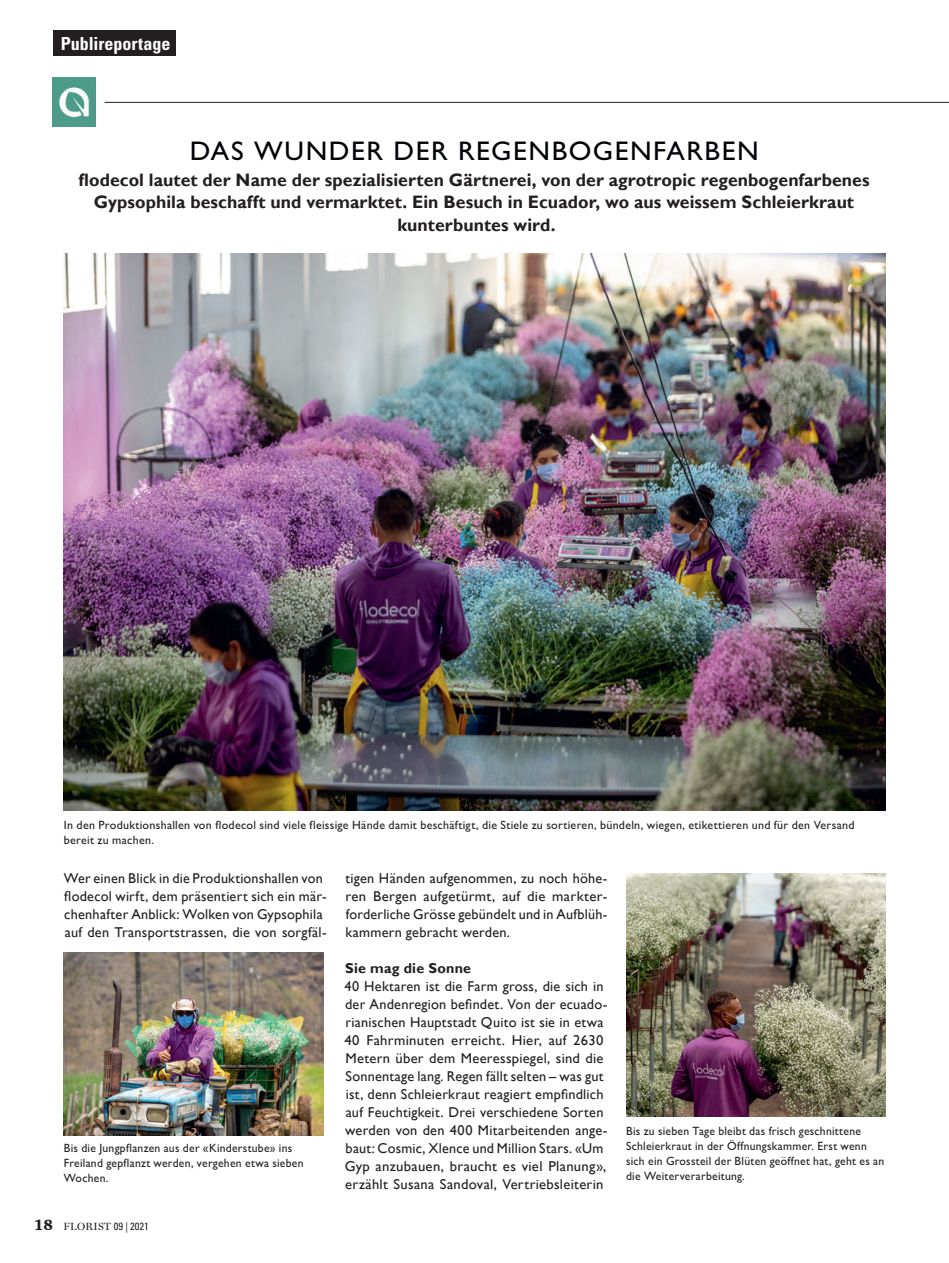
<style>
.page{position:relative;width:949px;height:1263px;background:#fff}
.page>*{position:absolute;margin:0;border:0;box-sizing:border-box;transform-origin:0 0}
.t1{font:27px "Gill Sans Alt One";letter-spacing:.06em;color:#000208}
.t2{font:700 18px/22.5px "Gill Sans";letter-spacing:.005em;color:#231f20;text-align:center}
.t3{font:700 condensed 18px "Univers LT Std";color:#fff}
.t4{font:14.25px/18px "Gill Sans";letter-spacing:.02em;color:#231f20}
.t5{font:700 14.25px "Gill Sans";letter-spacing:.015em;color:#231f20}
.t6{font:12px/15px "Gill Sans Alt One";letter-spacing:.025em;color:#231f20}
.t7{font:10.5px "Miller Display";letter-spacing:.03em;color:#231f20}
.s1{font-family:"Charter";font-weight:900;font-size:15px}
.s2{font-family:"Univers LT Std";font-stretch:condensed}
</style>
<div class="page">
<img style="left:53px;top:78px;width:42px;height:48px">
<hr style="left:105px;top:102px;width:843px;height:1px;background:#231f20">
<div style="left:53px;top:31px;width:122px;height:25px;background:#231f20"></div>
<img style="left:64px;top:953px;width:259px;height:182px">
<img style="left:626px;top:874px;width:258px;height:242px">
<img style="left:64px;top:253px;width:820px;height:557px">
<p class="t3" style="left:61px;top:32px;width:111px">Publireportage</p>
<h1 class="t1" style="left:190px;top:133px;width:570px">DAS WUNDER DER REGENBOGENFARBEN</h1>
<p class="t2" style="left:79px;top:169px;width:792px">flodecol lautet der Name der spezialisierten Gärtnerei, von der agrotropic regenbogenfarbenes<br>Gypsophila beschafft und vermarktet. Ein Besuch in Ecuador, wo aus weissem Schleierkraut kunterbuntes wird.</p>
<p class="t6" style="left:64px;top:817px;width:791px">In den Produktionshallen von flodecol sind viele fleissige Hände damit beschäftigt, die Stiele zu sortieren, bündeln, wiegen, etikettieren und für den Versand bereit zu machen.</p>
<p class="t4" style="left:64px;top:869px;width:264px">Wer einen Blick in die Produktionshallen von flodecol wirft, dem präsentiert sich ein mär&shy;chenhafter Anblick: Wolken von Gypsophila auf den Transportstrassen, die von sorgfäl-</p>
<p class="t4" style="left:345px;top:869px;width:263px;text-align:justify">tigen Händen aufgenommen, zu noch höhe&shy;ren Bergen aufgetürmt, auf die markter&shy;forderliche Grösse gebündelt und in Aufblüh&shy;kammern gebracht werden.</p>
<p class="t5" style="left:345px;top:959px;width:127px">Sie mag die Sonne</p>
<p class="t4" style="left:344px;top:977px;width:264px">40 Hektaren ist die Farm gross, die sich in der Andenregion befindet. Von der ecuado&shy;rianischen Hauptstadt Quito ist sie in etwa 40 Fahrminuten erreicht. Hier, auf 2630<br>Metern über dem Meeresspiegel, sind die Sonnentage lang. Regen fällt selten – was gut ist, denn Schleierkraut reagiert empfindlich auf Feuchtigkeit. Drei verschiedene Sorten werden von den 400 Mitarbeitenden ange&shy;baut: Cosmic, Xlence und Million Stars. «Um Gyp anzubauen, braucht es viel Planung», erzählt Susana Sandoval, Vertriebsleiterin</p>
<p class="t6" style="left:64px;top:1140px;width:241px">Bis die Jungpflanzen aus der «Kinderstube» ins<br>Freiland gepflanzt werden, vergehen etwa sieben<br>Wochen.</p>
<p class="t7" style="left:34px;top:1221px;width:117px"><span class="s1">18</span> FLORIST <span class="s2">09 | 2021</span></p>
<p class="t6" style="left:626px;top:1123px;width:259px">Bis zu sieben Tage bleibt das frisch geschnittene Schleierkraut in der Öffnungskammer. Erst wenn sich ein Grossteil der Blüten geöffnet hat, geht es an die Weiterverarbeitung.</p>
</div>
